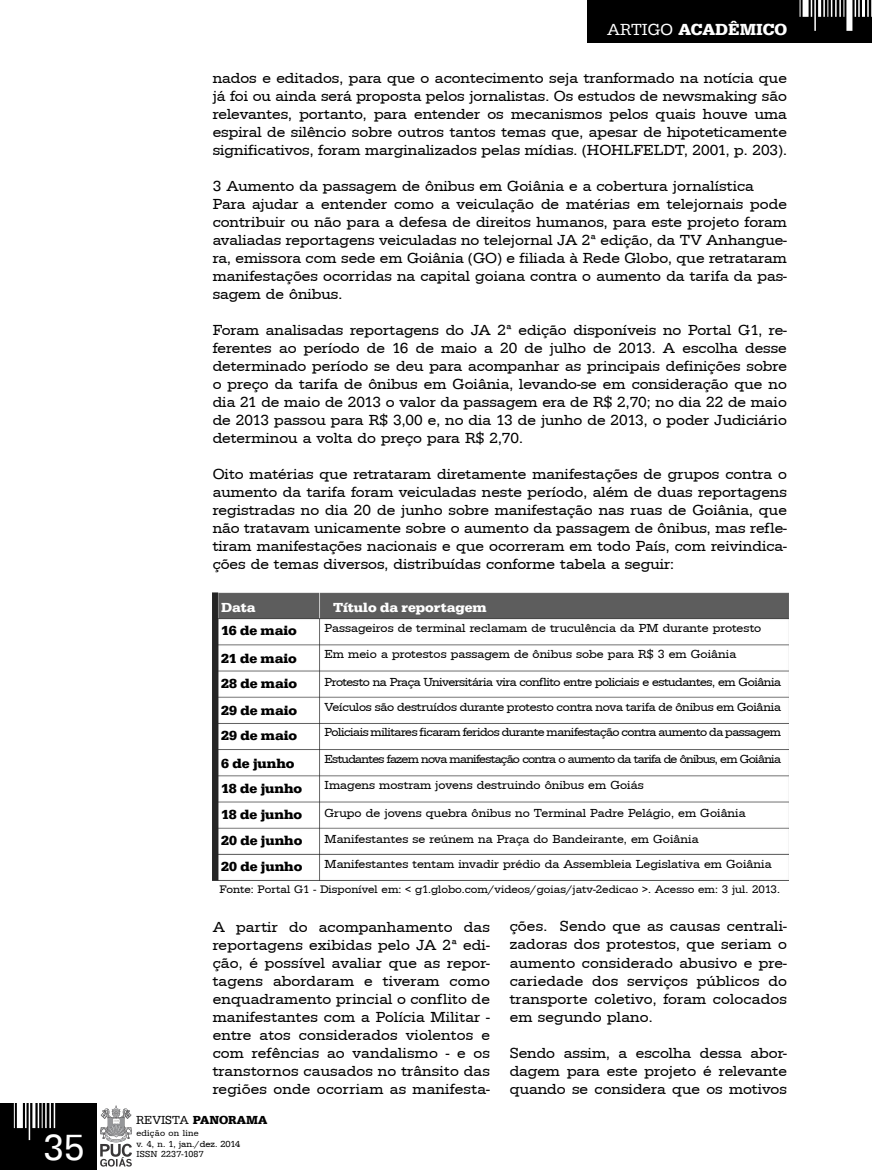
<style>
.page{position:relative;width:872px;height:1170px;background:#fff}
.page>*{position:absolute;margin:0;border:0;box-sizing:border-box;transform-origin:0 0}
.t1{font:37.5px "URW Egyptienne T";color:#fff}
.t2{font:700 16.5px "URW Egyptienne T";color:#fff}
.t3{font:expanded 15px/18px "URW Egyptienne T";color:#000;text-align:justify}
.t4{font:700 expanded 13.5px/25.8px "URW Egyptienne T";color:#000}
.t5{font:700 expanded 13.5px "URW Egyptienne T";color:#fff}
.t6{font:expanded 12px/25.3px "URW Egyptienne T";color:#000}
.t7{font:expanded 12px "URW Egyptienne T";letter-spacing:-.06em;color:#000}
.t8{font:700 12px "URW Egyptienne T";color:#000}
.t9{font:expanded 11.25px "URW Egyptienne T";color:#000}
.t10{font:9px/10.8px "URW Egyptienne T";letter-spacing:.025em;color:#000}
.s1{font-weight:400}
.s2{font-stretch:expanded}
</style>
<div class="page">
<div style="left:587px;top:0;width:285px;height:43px;background:#000"></div>
<div style="left:802px;top:0;width:6px;height:17px;background:#fff"></div>
<svg style="left:810px;top:0;width:2px;height:17px"></svg>
<svg style="left:799px;top:0;width:1px;height:17px"></svg>
<hr style="left:818px;top:0;width:3px;height:17px;background:#fff">
<hr style="left:814px;top:0;width:2px;height:31px;background:#fff">
<div style="left:846px;top:0;width:6px;height:31px;background:#fff"></div>
<svg style="left:867px;top:0;width:5px;height:17px"></svg>
<svg style="left:823px;top:0;width:21px;height:17px"></svg>
<hr style="left:862px;top:0;width:3px;height:17px;background:#fff">
<svg style="left:854px;top:0;width:5px;height:17px"></svg>
<div style="left:0;top:1103px;width:97px;height:66px;background:#000"></div>
<div style="left:17px;top:1100px;width:6px;height:27px;background:#fff"></div>
<hr style="left:25px;top:1100px;width:2px;height:27px;background:#fff">
<hr style="left:45px;top:1100px;width:2px;height:27px;background:#fff">
<hr style="left:49px;top:1100px;width:2px;height:27px;background:#fff">
<svg style="left:54px;top:1103px;width:1px;height:24px"></svg>
<svg style="left:38px;top:1103px;width:5px;height:24px"></svg>
<svg style="left:14px;top:1103px;width:1px;height:24px"></svg>
<hr style="left:32px;top:1100px;width:3px;height:27px;background:#fff">
<hr style="left:29px;top:1100px;width:1px;height:39px;background:#fff">
<svg style="left:100px;top:1105px;width:32px;height:61px"></svg>
<img style="left:213px;top:592px;width:575px;height:288px">
<h1 class="t1" style="left:43px;top:1125px;width:43px">35</h1>
<p class="t2" style="left:607px;top:19px;width:182px"><span class="s1">ARTIGO</span> ACADÊMICO</p>
<p class="t3" style="left:213px;top:69px;width:576px">nados e editados, para que o acontecimento seja tranformado na notícia que já foi ou ainda será proposta pelos jornalistas. Os estudos de newsmaking são relevantes, portanto, para entender os mecanismos pelos quais houve uma espiral de silêncio sobre outros tantos temas que, apesar de hipoteticamente significativos, foram marginalizados pelas mídias. (HOHLFELDT, 2001, p. 203).</p>
<p class="t3" style="left:213px;top:177px;width:576px;text-align:left">3 Aumento da passagem de ônibus em Goiânia e a cobertura jornalística Para ajudar a entender como a veiculação de matérias em telejornais pode contribuir ou não para a defesa de direitos humanos, para este projeto foram avaliadas reportagens veiculadas no telejornal JA 2ª edição, da TV Anhangue&shy;ra, emissora com sede em Goiânia (GO) e filiada à Rede Globo, que retrataram manifestações ocorridas na capital goiana contra o aumento da tarifa da pas&shy;sagem de ônibus.</p>
<p class="t3" style="left:213px;top:321px;width:576px">Foram analisadas reportagens do JA 2ª edição disponíveis no Portal G1, re&shy;ferentes ao período de 16 de maio a 20 de julho de 2013. A escolha desse determinado período se deu para acompanhar as principais definições sobre o preço da tarifa de ônibus em Goiânia, levando-se em consideração que no dia 21 de maio de 2013 o valor da passagem era de R$ 2,70; no dia 22 de maio de 2013 passou para R$ 3,00 e, no dia 13 de junho de 2013, o poder Judiciário determinou a volta do preço para R$ 2,70.</p>
<p class="t3" style="left:213px;top:465px;width:576px">Oito matérias que retrataram diretamente manifestações de grupos contra o aumento da tarifa foram veiculadas neste período, além de duas reportagens registradas no dia 20 de junho sobre manifestação nas ruas de Goiânia, que não tratavam unicamente sobre o aumento da passagem de ônibus, mas refle&shy;tiram manifestações nacionais e que ocorreram em todo País, com reivindica&shy;ções de temas diversos, distribuídas conforme tabela a seguir:</p>
<p class="t5" style="left:221px;top:599px;width:36px">Data</p>
<p class="t5" style="left:333px;top:599px;width:155px">Título da reportagem</p>
<p class="t4" style="left:221px;top:616px;width:77px;line-height:27.6px">16 de maio<br>21 de maio</p>
<p class="t4" style="left:221px;top:670px;width:78px;text-align:justify">28 de maio 29 de maio 29 de maio</p>
<p class="t4" style="left:221px;top:750px;width:83px">6 de junho<br>18 de junho<br>18 de junho<br>20 de junho<br>20 de junho</p>
<p class="t6" style="left:324px;top:615px;width:438px">Passageiros de terminal reclamam de truculência da PM durante protesto<br>Em meio a protestos passagem de ônibus sobe para R$ 3 em Goiânia</p>
<p class="t6" style="left:324px;top:669px;width:458px;text-align:justify">Protesto na Praça Universitária vira conflito entre policiais e estudantes, em Goiânia Veículos são destruídos durante protesto contra nova tarifa de ônibus em Goiânia Policiais militares ficaram feridos durante manifestação contra aumento da passagem</p>
<p class="t7" style="left:324px;top:751px;width:458px">Estudantes fazem nova manifestação contra o aumento da tarifa de ônibus, em Goiânia</p>
<p class="t6" style="left:324px;top:772px;width:321px">Imagens mostram jovens destruindo ônibus em Goiás</p>
<p class="t6" style="left:324px;top:799px;width:423px;line-height:26.4px">Grupo de jovens quebra ônibus no Terminal Padre Pelágio, em Goiânia<br>Manifestantes se reúnem na Praça do Bandeirante, em Goiânia</p>
<p class="t6" style="left:324px;top:851px;width:448px">Manifestantes tentam invadir prédio da Assembleia Legislativa em Goiânia</p>
<p class="t9" style="left:220px;top:882px;width:562px">Fonte: Portal G1 - Disponível em: &lt; g1.globo.com/videos/goias/jatv-2edicao &gt;. Acesso em: 3 jul. 2013.</p>
<p class="t3" style="left:213px;top:917px;width:279px">A partir do acompanhamento das reportagens exibidas pelo JA 2ª edi&shy;ção, é possível avaliar que as repor&shy;tagens abordaram e tiveram como enquadramento princial o conflito de manifestantes com a Polícia Militar - entre atos considerados violentos e com refências ao vandalismo - e os transtornos causados no trânsito das regiões onde ocorriam as manifesta-</p>
<p class="t3" style="left:510px;top:917px;width:279px">ções. Sendo que as causas centrali&shy;zadoras dos protestos, que seriam o aumento considerado abusivo e pre&shy;cariedade dos serviços públicos do transporte coletivo, foram colocados em segundo plano.</p>
<p class="t3" style="left:510px;top:1043px;width:279px">Sendo assim, a escolha dessa abor&shy;dagem para este projeto é relevante quando se considera que os motivos</p>
<p class="t8" style="left:136px;top:1112px;width:133px"><span class="s1">REVISTA</span> PANORAMA</p>
<p class="t10" style="left:136px;top:1127px;width:105px">edição on line<br>v. 4, n<span class="s2">. 1, jan./dez. 2014<br></span>ISSN 2237-1087</p>
</div>
